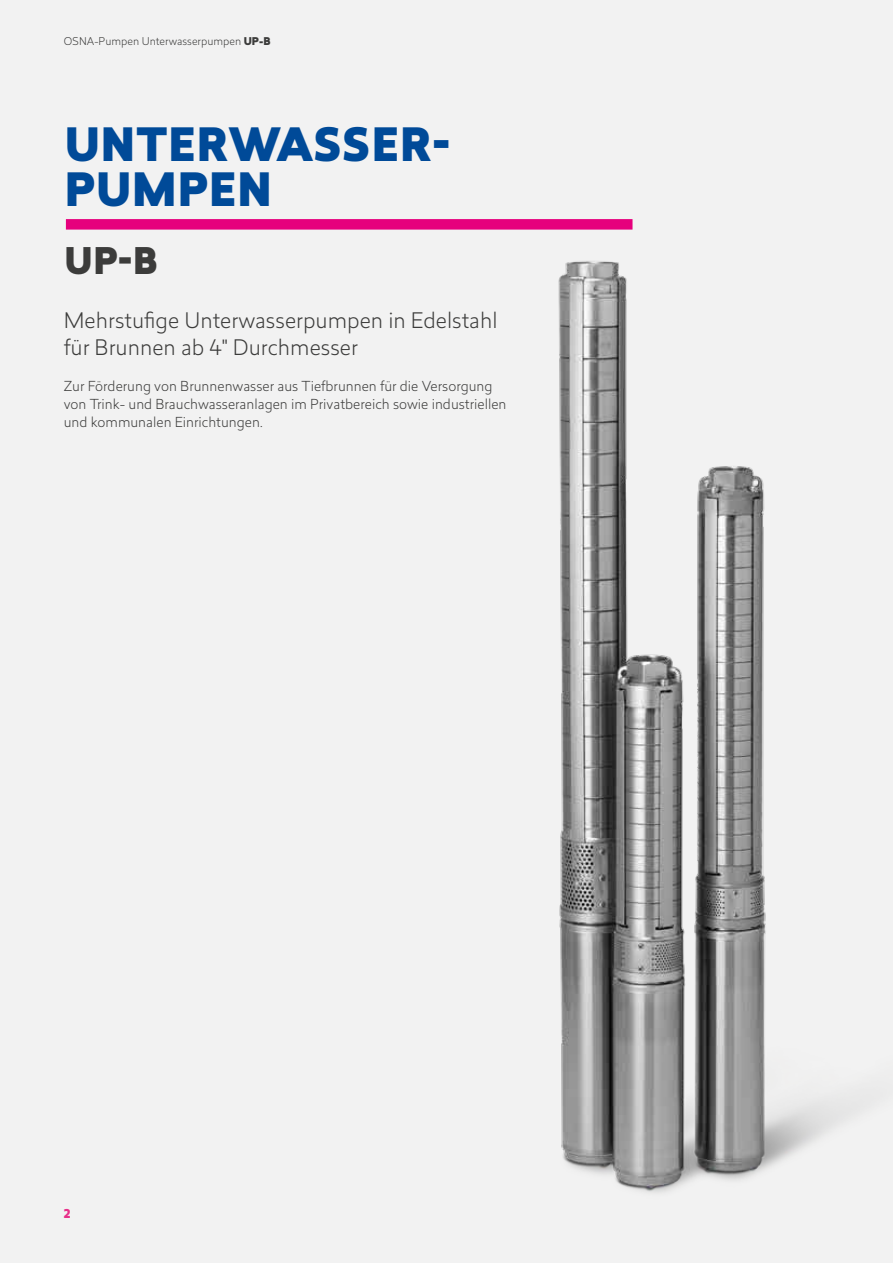
<style>
.page{position:relative;width:893px;height:1263px;background:#f2f2f2}
.page>*{position:absolute;margin:0;border:0;box-sizing:border-box;transform-origin:0 0}
.t1{font:900 45px/45px "Revisal";letter-spacing:.02em;color:#004a98}
.t2{font:900 36px "Revisal";color:#3c3c3b}
.t3{font:300 21px/27px "Revisal";color:#3c3c3b}
.t4{font:300 13.5px/18px "Revisal";color:#3c3c3b}
.t5{font:900 12px "Revisal";color:#e8308a}
.t6{font:300 10.5px "Revisal";color:#3c3c3b}
.s1{font-weight:900}
</style>
<div class="page">
<img style="left:558px;top:219px;width:302px;height:974px">
<div style="left:66px;top:219px;width:566px;height:11px;background:#e6007d"></div>
<p class="t6" style="left:64px;top:34px;width:208px">OSNA-Pumpen Unterwasserpumpen <span class="s1">UP-B</span></p>
<h1 class="t1" style="left:65px;top:124px;width:387px">UNTERWASSER-<br>PUMPEN</h1>
<h2 class="t2" style="left:64px;top:235px;width:95px">UP-B</h2>
<h3 class="t3" style="left:64px;top:307px;width:435px">Mehrstufige Unterwasserpumpen in Edelstahl für Brunnen ab 4" Durchmesser</h3>
<p class="t4" style="left:64px;top:377px;width:444px">Zur Förderung von Brunnenwasser aus Tiefbrunnen für die Versorgung von Trink- und Brauchwasseranlagen im Privatbereich sowie industriellen und kommunalen Einrichtungen.</p>
<p class="t5" style="left:64px;top:1205px;width:8px">2</p>
</div>
